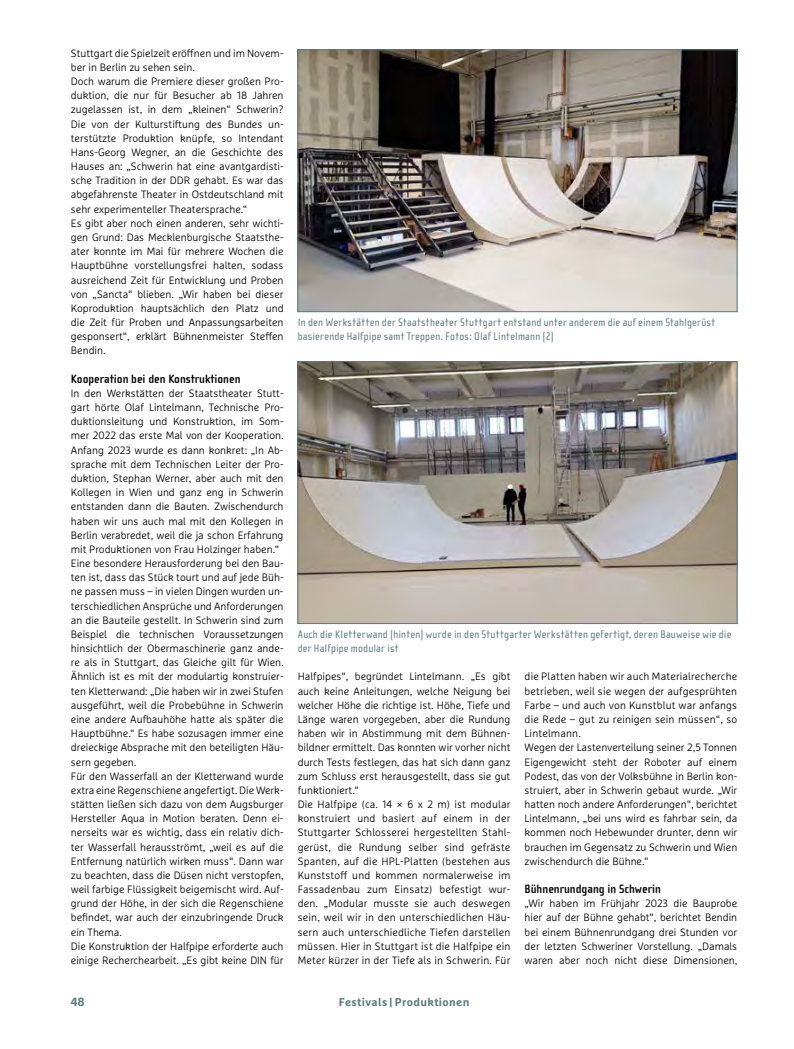
<style>
.page{position:relative;width:794px;height:1049px;background:#fff}
.page>*{position:absolute;margin:0;border:0;box-sizing:border-box;transform-origin:0 0}
.t1{font:700 12.5px "Cholla Sans OT";color:#000}
.t2{font:700 11.88px "Marselis Pro";color:#5c7b7e}
.t3{font:11.25px/14.1px "Cholla Sans OT";letter-spacing:.025em;color:#5c7b7e}
.t4{font:700 11.25px "Marselis Pro";letter-spacing:.03em;color:#5c7b7e}
.t5{font:300 10.62px/14.1px "Marselis Pro";color:#000}
</style>
<div class="page">
<img style="left:300px;top:52px;width:435px;height:258px">
<div style="left:298px;top:50px;width:439px;height:262px;border:1px solid #5c7b7e"></div>
<img style="left:300px;top:363px;width:435px;height:259px">
<div style="left:298px;top:361px;width:439px;height:263px;border:1px solid #5c7b7e"></div>
<p class="t5" style="left:71px;top:46px;width:214px">Stuttgart die Spielzeit eröffnen und im Novem&shy;ber in Berlin zu sehen sein.<br>Doch warum die Premiere dieser großen Pro&shy;duktion, die nur für Besucher ab 18 Jahren zugelassen ist, in dem „kleinen“ Schwerin?<br>Die von der Kulturstiftung des Bundes un&shy;terstützte Produktion knüpfe, so Intendant Hans-Georg Wegner, an die Geschichte des Hauses an: „Schwerin hat eine avantgardisti&shy;sche Tradition in der DDR gehabt. Es war das abgefahrenste Theater in Ostdeutschland mit sehr experimenteller Theatersprache.“<br>Es gibt aber noch einen anderen, sehr wichti&shy;gen Grund: Das Mecklenburgische Staatsthe&shy;ater konnte im Mai für mehrere Wochen die Hauptbühne vorstellungsfrei halten, sodass ausreichend Zeit für Entwicklung und Proben von „Sancta“ blieben. „Wir haben bei dieser Koproduktion hauptsächlich den Platz und die Zeit für Proben und Anpassungsarbeiten gesponsert“, erklärt Bühnenmeister Steffen Bendin.</p>
<p class="t1" style="left:71px;top:372px;width:171px">Kooperation bei den Konstruktionen</p>
<p class="t5" style="left:71px;top:386px;width:214px">In den Werkstätten der Staatstheater Stutt&shy;gart hörte Olaf Lintelmann, Technische Pro&shy;duktionsleitung und Konstruktion, im Som&shy;mer 2022 das erste Mal von der Kooperation.<br>Anfang 2023 wurde es dann konkret: „In Ab&shy;sprache mit dem Technischen Leiter der Pro&shy;duktion, Stephan Werner, aber auch mit den Kollegen in Wien und ganz eng in Schwerin entstanden dann die Bauten. Zwischendurch haben wir uns auch mal mit den Kollegen in Berlin verabredet, weil die ja schon Erfahrung mit Produktionen von Frau Holzinger haben.“ Eine besondere Herausforderung bei den Bau&shy;ten ist, dass das Stück tourt und auf jede Büh&shy;ne passen muss – in vielen Dingen wurden un&shy;terschiedlichen Ansprüche und Anforderungen an die Bauteile gestellt. In Schwerin sind zum Beispiel die technischen Voraussetzungen hinsichtlich der Obermaschinerie ganz ande&shy;re als in Stuttgart, das Gleiche gilt für Wien.<br>Ähnlich ist es mit der modulartig konstruier&shy;ten Kletterwand: „Die haben wir in zwei Stufen ausgeführt, weil die Probebühne in Schwerin eine andere Aufbauhöhe hatte als später die Hauptbühne.“ Es habe sozusagen immer eine dreieckige Absprache mit den beteiligten Häu&shy;sern gegeben.<br>Für den Wasserfall an der Kletterwand wurde extra eine Regenschiene angefertigt. Die Werk&shy;stätten ließen sich dazu von dem Augsburger Hersteller Aqua in Motion beraten. Denn ei&shy;nerseits war es wichtig, dass ein relativ dich&shy;ter Wasserfall herausströmt, „weil es auf die Entfernung natürlich wirken muss“. Dann war zu beachten, dass die Düsen nicht verstopfen, weil farbige Flüssigkeit beigemischt wird. Auf&shy;grund der Höhe, in der sich die Regenschiene befindet, war auch der einzubringende Druck ein Thema.<br>Die Konstruktion der Halfpipe erforderte auch einige Recherchearbeit. „Es gibt keine DIN für</p>
<p class="t3" style="left:298px;top:315px;width:419px">In den Werkstätten der Staatstheater Stuttgart entstand unter anderem die auf einem Stahlgerüst basierende Halfpipe samt Treppen. Fotos: Olaf Lintelmann (2)</p>
<p class="t3" style="left:298px;top:627px;width:435px">Auch die Kletterwand (hinten) wurde in den Stuttgarter Werkstätten gefertigt, deren Bauweise wie die der Halfpipe modular ist</p>
<p class="t5" style="left:298px;top:669px;width:214px">Halfpipes“, begründet Lintelmann. „Es gibt auch keine Anleitungen, welche Neigung bei welcher Höhe die richtige ist. Höhe, Tiefe und Länge waren vorgegeben, aber die Rundung haben wir in Abstimmung mit dem Bühnen&shy;bildner ermittelt. Das konnten wir vorher nicht durch Tests festlegen, das hat sich dann ganz zum Schluss erst herausgestellt, dass sie gut funktioniert.“<br>Die Halfpipe (ca. 14 × 6 x 2 m) ist modular konstruiert und basiert auf einem in der Stuttgarter Schlosserei hergestellten Stahl&shy;gerüst, die Rundung selber sind gefräste Spanten, auf die HPL-Platten (bestehen aus Kunststoff und kommen normalerweise im Fassadenbau zum Einsatz) befestigt wur&shy;den. „Modular musste sie auch deswegen sein, weil wir in den unterschiedlichen Häu&shy;sern auch unterschiedliche Tiefen darstellen müssen. Hier in Stuttgart ist die Halfpipe ein Meter kürzer in der Tiefe als in Schwerin. Für</p>
<p class="t5" style="left:524px;top:669px;width:214px">die Platten haben wir auch Materialrecherche betrieben, weil sie wegen der aufgesprühten Farbe – und auch von Kunstblut war anfangs die Rede – gut zu reinigen sein müssen“, so Lintelmann.<br>Wegen der Lastenverteilung seiner 2,5 Tonnen Eigengewicht steht der Roboter auf einem Podest, das von der Volksbühne in Berlin kon&shy;struiert, aber in Schwerin gebaut wurde. „Wir hatten noch andere Anforderungen“, berichtet Lintelmann, „bei uns wird es fahrbar sein, da kommen noch Hebewunder drunter, denn wir brauchen im Gegensatz zu Schwerin und Wien zwischendurch die Bühne.“</p>
<p class="t1" style="left:524px;top:882px;width:138px">Bühnenrundgang in Schwerin</p>
<p class="t5" style="left:524px;top:896px;width:214px;text-align:justify">„Wir haben im Frühjahr 2023 die Bauprobe hier auf der Bühne gehabt“, berichtet Bendin bei einem Bühnenrundgang drei Stunden vor der letzten Schweriner Vorstellung. „Damals waren aber noch nicht diese Dimensionen,</p>
<p class="t2" style="left:71px;top:995px;width:15px">48</p>
<p class="t4" style="left:339px;top:995px;width:132px">Festivals | Produktionen</p>
</div>
